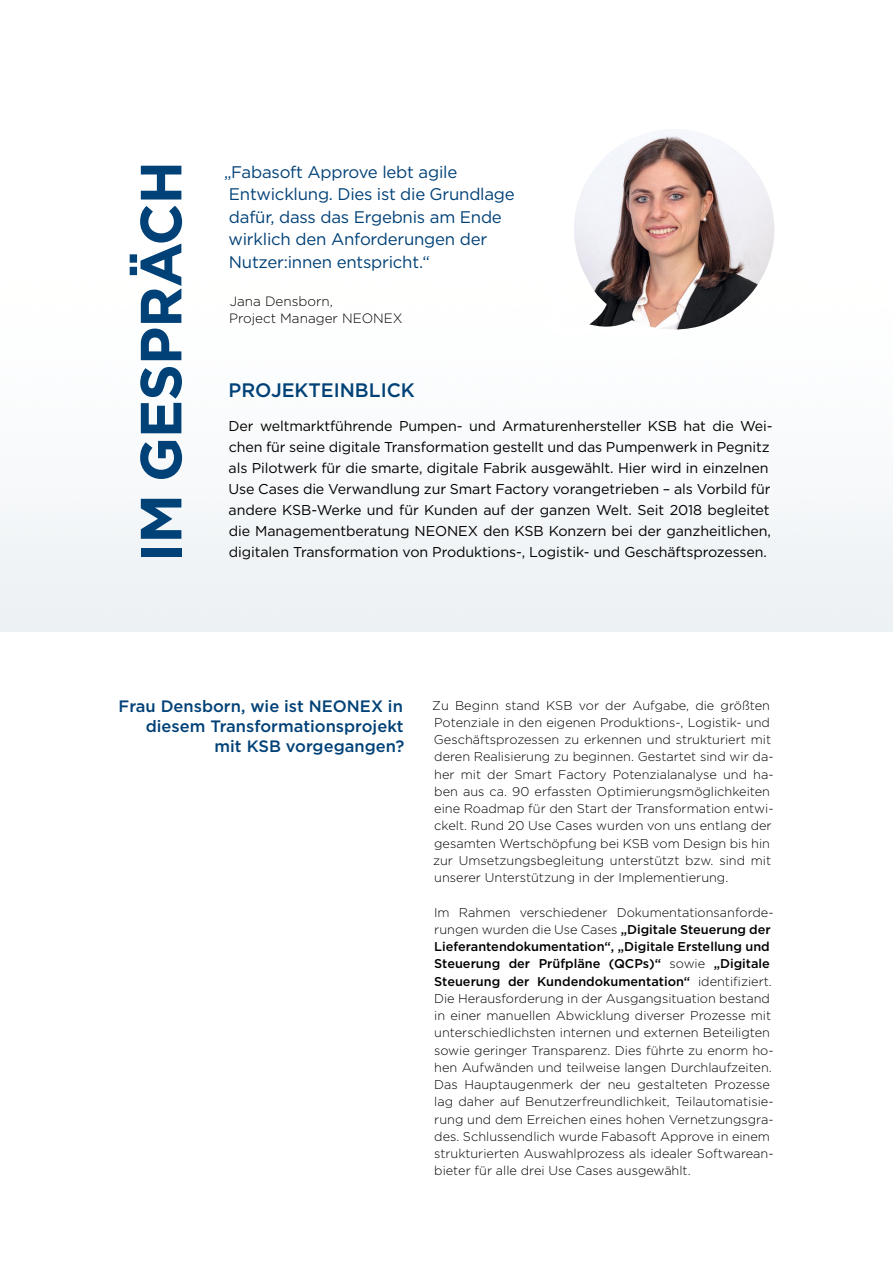
<style>
.page{position:relative;width:893px;height:1263px;background:#fff}
.page>*{position:absolute;margin:0;border:0;box-sizing:border-box;transform-origin:0 0}
.H1-1{font:700 57.9px "Gotham";letter-spacing:-.015em;color:#004177}
.H2-1{font:500 19.5px "Gotham";color:#004177}
.P-Statement-1{font:16.8px/22.5px "Gotham";letter-spacing:-.015em;color:#004177}
.H3-1{font:500 16.5px/19.8px "Gotham";color:#004177;text-align:right}
.P-1{font:14.25px/21px "Gotham";letter-spacing:-.01em;color:#000}
.P-Portraitfoto-1{font:300 13.5px "Gotham";color:#000}
.P-1-2{font:300 12.75px/17.2px "Gotham";color:#000}
.s1{font-weight:500}
</style>
<div class="page">
<img style="left:574px;top:129px;width:201px;height:201px">
<h1 class="H1-1" style="left:123px;top:562px;width:402px;rotate:-90deg">IM GESPRÄCH</h1>
<p class="P-Statement-1" style="left:224px;top:160px;width:292px">„Fabasoft Approve lebt agile<br>Entwicklung. Dies ist die Grundlage dafür, dass das Ergebnis am Ende wirklich den Anforderungen der<br>Nutzer:innen entspricht.“</p>
<p class="P-Portraitfoto-1" style="left:230px;top:293px;width:104px">Jana Densborn,</p>
<p class="P-Portraitfoto-1" style="left:229px;top:309px;width:175px">Project Manager NEONEX</p>
<h2 class="H2-1" style="left:229px;top:377px;width:188px">PROJEKTEINBLICK</h2>
<p class="P-1" style="left:228px;top:415px;width:546px">Der weltmarktführende Pumpen- und Armaturenhersteller KSB hat die Wei&shy;chen für seine digitale Transformation gestellt und das Pumpenwerk in Pegnitz als Pilotwerk für die smarte, digitale Fabrik ausgewählt. Hier wird in einzelnen Use Cases die Verwandlung zur Smart Factory vorangetrieben – als Vorbild für andere KSB-Werke und für Kunden auf der ganzen Welt. Seit 2018 begleitet die Managementberatung NEONEX den KSB Konzern bei der ganzheitlichen, digitalen Transformation von Produktions-, Logistik- und Geschäftsprozessen.</p>
<h3 class="H3-1" style="left:119px;top:696px;width:287px">Frau Densborn, wie ist NEONEX in diesem Transformationsprojekt mit KSB vorgegangen?</h3>
<p class="P-1-2" style="left:432px;top:696px;width:343px">Zu Beginn stand KSB vor der Aufgabe, die größten Potenziale in den eigenen Produktions-, Logistik- und Geschäftsprozessen zu erkennen und strukturiert mit deren Realisierung zu beginnen. Gestartet sind wir da&shy;her mit der Smart Factory Potenzialanalyse und ha&shy;ben aus ca. 90 erfassten Optimierungsmöglichkeiten eine Roadmap für den Start der Transformation entwi&shy;ckelt. Rund 20 Use Cases wurden von uns entlang der gesamten Wertschöpfung bei KSB vom Design bis hin zur Umsetzungsbegleitung unterstützt bzw. sind mit unserer Unterstützung in der Implementierung.</p>
<p class="P-1-2" style="left:434px;top:903px;width:341px">Im Rahmen verschiedener Dokumentationsanforde&shy;rungen wurden die Use Cases <span class="s1">„Digitale Steuerung der Lieferantendokumentation“, „Digitale Erstellung und Steuerung der Prüfpläne (QCPs)“</span> sowie <span class="s1">„Digitale Steuerung der Kundendokumentation“</span> identifiziert.<br>Die Herausforderung in der Ausgangsituation bestand in einer manuellen Abwicklung diverser Prozesse mit unterschiedlichsten internen und externen Beteiligten sowie geringer Transparenz. Dies führte zu enorm ho&shy;hen Aufwänden und teilweise langen Durchlaufzeiten.<br>Das Hauptaugenmerk der neu gestalteten Prozesse lag daher auf Benutzerfreundlichkeit, Teilautomatisie&shy;rung und dem Erreichen eines hohen Vernetzungsgra&shy;des. Schlussendlich wurde Fabasoft Approve in einem strukturierten Auswahlprozess als idealer Softwarean&shy;bieter für alle drei Use Cases ausgewählt.</p>
</div>
